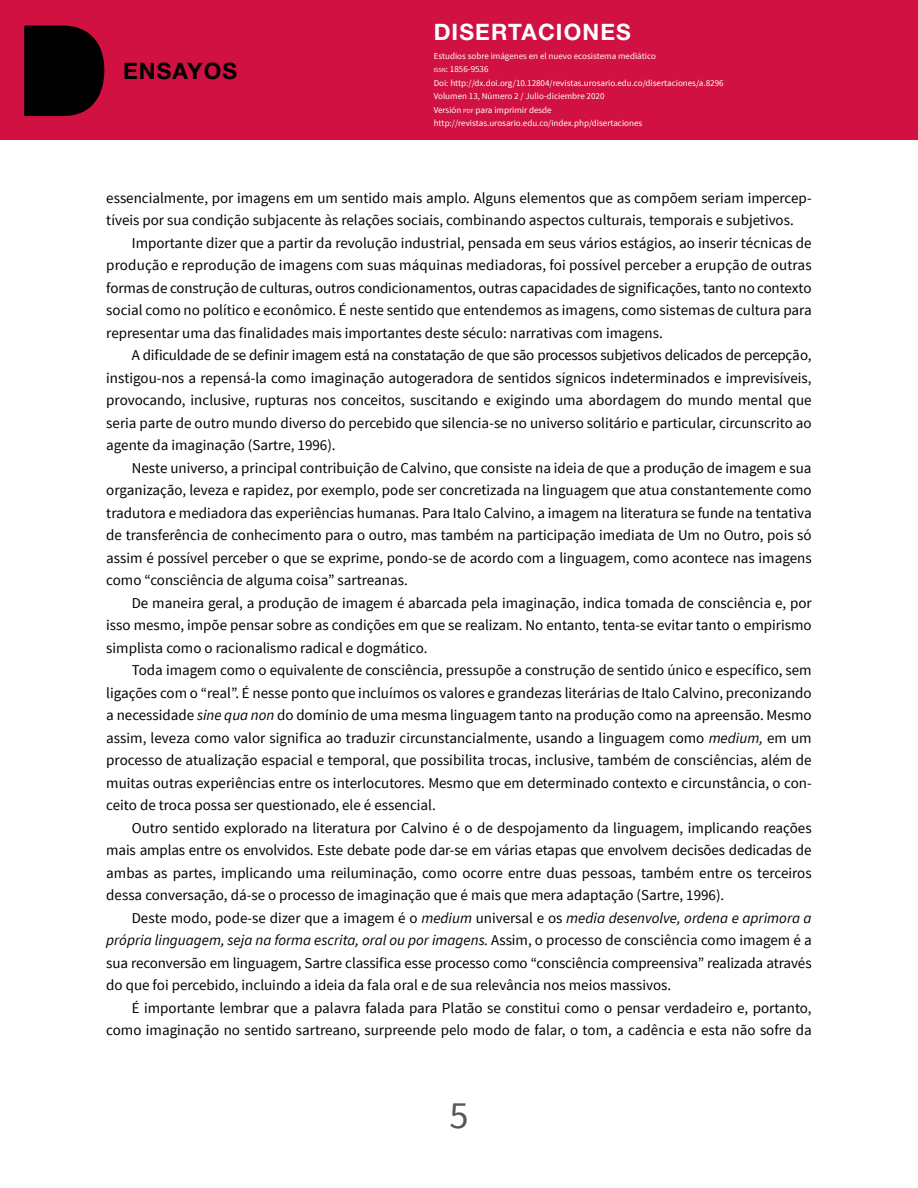
<style>
.page{position:relative;width:918px;height:1188px;background:#fff}
.page>*{position:absolute;margin:0;border:0;box-sizing:border-box;transform-origin:0 0}
.t1{font:38.4px "Source Sans Pro";color:#575756}
.t2{font:700 22.65px "Helvetica Neue LT Std";letter-spacing:.05em;color:#fff}
.t3{font:700 22.65px "Helvetica Neue LT Std";letter-spacing:.05em;color:#000}
.t4{font:15px/22.5px "Source Sans Pro";color:#000;text-align:justify}
.t5{font:9px/13.5px "Source Sans Pro";color:#fff}
.s1{font-size:6.3px}
.s2{font-style:italic}
</style>
<div class="page">
<div style="left:0;top:0;width:918px;height:139px;background:#d01141"></div>
<svg style="left:24px;top:26px;width:80px;height:90px;background:#130105"></svg>
<h2 class="t3" style="left:123px;top:57px;width:116px">ENSAYOS</h2>
<h2 class="t2" style="left:434px;top:18px;width:199px">DISERTACIONES</h2>
<p class="t5" style="left:434px;top:49px;width:292px">Estudios sobre imágenes en el nuevo ecosistema mediático<br><span class="s1">ISSN</span>: 1856-9536<br>Doi: http://dx.doi.org/10.12804/revistas.urosario.edu.co/disertaciones/a.8296<br>Volumen 13, Número 2 / Julio-diciembre 2020<br>Versión <span class="s1">PDF</span> para imprimir desde http://revistas.urosario.edu.co/index.php/disertaciones</p>
<p class="t4" style="left:106px;top:187px;width:707px">essencialmente, por imagens em um sentido mais amplo. Alguns elementos que as compõem seriam impercep&shy;tíveis por sua condição subjacente às relações sociais, combinando aspectos culturais, temporais e subjetivos.</p>
<p class="t4" style="left:106px;top:232px;width:707px;text-indent:26px">Importante dizer que a partir da revolução industrial, pensada em seus vários estágios, ao inserir técnicas de produção e reprodução de imagens com suas máquinas mediadoras, foi possível perceber a erupção de outras formas de construção de culturas, outros condicionamentos, outras capacidades de significações, tanto no contexto social como no político e econômico. É neste sentido que entendemos as imagens, como sistemas de cultura para representar uma das finalidades mais importantes deste século: narrativas com imagens.</p>
<p class="t4" style="left:106px;top:344px;width:707px;text-indent:26px">A dificuldade de se definir imagem está na constatação de que são processos subjetivos delicados de percepção, instigou-nos a repensá-la como imaginação autogeradora de sentidos sígnicos indeterminados e imprevisíveis, provocando, inclusive, rupturas nos conceitos, suscitando e exigindo uma abordagem do mundo mental que seria parte de outro mundo diverso do percebido que silencia-se no universo solitário e particular, circunscrito ao agente da imaginação (Sartre, 1996).</p>
<p class="t4" style="left:106px;top:457px;width:707px;text-indent:26px">Neste universo, a principal contribuição de Calvino, que consiste na ideia de que a produção de imagem e sua organização, leveza e rapidez, por exemplo, pode ser concretizada na linguagem que atua constantemente como tradutora e mediadora das experiências humanas. Para Italo Calvino, a imagem na literatura se funde na tentativa de transferência de conhecimento para o outro, mas também na participação imediata de Um no Outro, pois só assim é possível perceber o que se exprime, pondo-se de acordo com a linguagem, como acontece nas imagens como “consciência de alguma coisa” sartreanas.</p>
<p class="t4" style="left:106px;top:592px;width:707px;text-indent:26px">De maneira geral, a produção de imagem é abarcada pela imaginação, indica tomada de consciência e, por isso mesmo, impõe pensar sobre as condições em que se realizam. No entanto, tenta-se evitar tanto o empirismo simplista como o racionalismo radical e dogmático.</p>
<p class="t4" style="left:106px;top:659px;width:707px;text-indent:26px">Toda imagem como o equivalente de consciência, pressupõe a construção de sentido único e específico, sem ligações com o “real”. É nesse ponto que incluímos os valores e grandezas literárias de Italo Calvino, preconizando a necessidade <span class="s2">sine qua non</span> do domínio de uma mesma linguagem tanto na produção como na apreensão. Mesmo assim, leveza como valor significa ao traduzir circunstancialmente, usando a linguagem como <span class="s2">medium,</span> em um processo de atualização espacial e temporal, que possibilita trocas, inclusive, também de consciências, além de muitas outras experiências entre os interlocutores. Mesmo que em determinado contexto e circunstância, o con&shy;ceito de troca possa ser questionado, ele é essencial.</p>
<p class="t4" style="left:106px;top:817px;width:707px;text-indent:26px">Outro sentido explorado na literatura por Calvino é o de despojamento da linguagem, implicando reações mais amplas entre os envolvidos. Este debate pode dar-se em várias etapas que envolvem decisões dedicadas de ambas as partes, implicando uma reiluminação, como ocorre entre duas pessoas, também entre os terceiros dessa conversação, dá-se o processo de imaginação que é mais que mera adaptação (Sartre, 1996).</p>
<p class="t4" style="left:106px;top:907px;width:707px;text-indent:26px">Deste modo, pode-se dizer que a imagem é o <span class="s2">medium</span> universal e os <span class="s2">media desenvolve, ordena e aprimora a própria linguagem, seja na forma escrita, oral ou por imagens.</span> Assim, o processo de consciência como imagem é a sua reconversão em linguagem, Sartre classifica esse processo como “consciência compreensiva” realizada através do que foi percebido, incluindo a ideia da fala oral e de sua relevância nos meios massivos.</p>
<p class="t4" style="left:106px;top:997px;width:707px;text-align:right">É importante lembrar que a palavra falada para Platão se constitui como o pensar verdadeiro e, portanto, como imaginação no sentido sartreano, surpreende pelo modo de falar, o tom, a cadência e esta não sofre da</p>
<h1 class="t1" style="left:449px;top:1092px;width:21px">5</h1>
</div>
